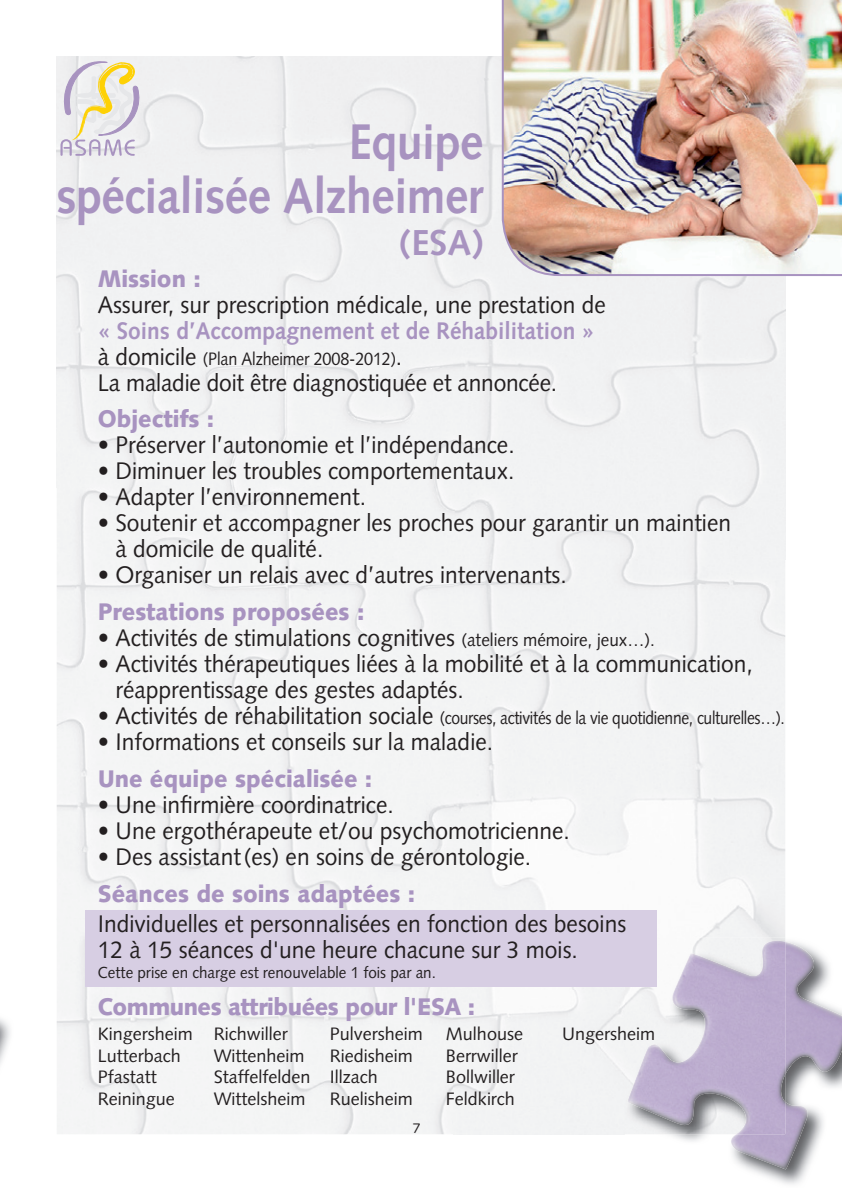
<style>
.page{position:relative;width:842px;height:1191px;background:#fff}
.page>*{position:absolute;margin:0;border:0;box-sizing:border-box;transform-origin:0 0}
.t1{font:700 50px/54px "Syntax";letter-spacing:-.01em;color:#a893c0;text-align:right;scale:.93 1}
.t2{font:700 36px "Syntax";color:#a893c0}
.t3{font:24px/26px "Syntax";color:#231f20;scale:.95 1}
.t4{font:900 24px "Syntax";color:#a893c0;scale:.95 1}
.t5{font:700 24px "Syntax";color:#a893c0;scale:.95 1}
.t6{font:900 24px "Syntax";letter-spacing:-.02em;color:#a893c0;scale:.95 1}
.t7{font:18px/21.6px "Syntax";color:#231f20}
.t8{font:18px "Syntax";letter-spacing:-.02em;color:#231f20;scale:.87 1}
.t9{font:18px "Syntax";color:#231f20;scale:.9 1}
.t10{font:16px "Syntax";color:#231f20;scale:.95 1}
.t11{font:14px "Syntax";color:#231f20}
.s1{font-size:24px}
.s2{font-size:18px}
</style>
<div class="page">
<div style="left:57px;top:57px;width:397px;height:1077px;background:#f3f4f4"></div>
<img style="left:454px;top:57px;width:331px;height:933px">
<div style="left:454px;top:990px;width:171px;height:144px;background:#f2f3f4"></div>
<div style="left:85px;top:910px;width:572px;height:76px;background:#d7cee3"></div>
<svg style="left:60px;top:61px;width:79px;height:95px"></svg>
<img style="left:668px;top:940px;width:174px;height:244px">
<img style="left:625px;top:937px;width:160px;height:197px">
<img style="left:625px;top:937px;width:32px;height:49px">
<img style="left:785px;top:968px;width:57px;height:106px">
<img style="left:627px;top:940px;width:158px;height:194px">
<img style="left:0;top:1019px;width:10px;height:45px">
<img style="left:501px;top:0;width:341px;height:277px">
<h1 class="t1" style="left:56px;top:115px;width:461px">Equipe<br>spécialisée Alzheimer</h1>
<h2 class="t2" style="left:399px;top:222px;width:85px">(ESA)</h2>
<p class="t4" style="left:98px;top:264px;width:110px">Mission :</p>
<p class="t3" style="left:98px;top:291px;width:536px">Assurer, sur prescription médicale, une prestation de</p>
<p class="t5" style="left:98px;top:316px;width:524px">« Soins d’Accompagnement et de Réhabilitation »</p>
<p class="t9" style="left:98px;top:348px;width:340px"><span class="s1">à domicile</span> (Plan Alzheimer 2008-2012)<span class="s1">.</span></p>
<p class="t3" style="left:98px;top:369px;width:485px">La maladie doit être diagnostiquée et annoncée.</p>
<p class="t4" style="left:98px;top:405px;width:124px">Objectifs :</p>
<p class="t3" style="left:98px;top:432px;width:440px">• Préserver l’autonomie et l’indépendance.</p>
<p class="t3" style="left:98px;top:458px;width:440px">• Diminuer les troubles comportementaux.</p>
<p class="t3" style="left:98px;top:484px;width:284px">• Adapter l’environnement.</p>
<p class="t3" style="left:116px;top:510px;width:649px;text-indent:-18px">• Soutenir et accompagner les proches pour garantir un maintien à domicile de qualité.</p>
<p class="t3" style="left:98px;top:562px;width:495px">• Organiser un relais avec d’autres intervenants.</p>
<p class="t4" style="left:98px;top:597px;width:282px">Prestations proposées :</p>
<p class="t3" style="left:98px;top:625px;width:588px">• Activités de stimulations cognitives <span class="s2">(ateliers mémoire, jeux…).</span></p>
<p class="t3" style="left:116px;top:651px;width:672px;text-indent:-18px">• Activités thérapeutiques liées à la mobilité et à la communication, réapprentissage des gestes adaptés.</p>
<p class="t8" style="left:98px;top:707px;width:791px"><span class="s1">• Activités de réhabilitation sociale</span> (courses, activités de la vie quotidienne, culturelles…).</p>
<p class="t3" style="left:98px;top:729px;width:418px">• Informations et conseils sur la maladie.</p>
<p class="t4" style="left:98px;top:764px;width:290px">Une équipe spécialisée :</p>
<p class="t3" style="left:98px;top:792px;width:313px">• Une infirmière coordinatrice.</p>
<p class="t3" style="left:98px;top:818px;width:498px">• Une ergothérapeute et/ou psychomotricienne.</p>
<p class="t3" style="left:98px;top:844px;width:458px">• Des assistant (es) en soins de gérontologie.</p>
<p class="t4" style="left:98px;top:879px;width:335px">Séances de soins adaptées :</p>
<p class="t3" style="left:98px;top:910px;width:558px">Individuelles et personnalisées en fonction des besoins<br>12 à 15 séances d'une heure chacune sur 3 mois.</p>
<p class="t10" style="left:98px;top:963px;width:357px">Cette prise en charge est renouvelable 1 fois par an.</p>
<p class="t6" style="left:98px;top:992px;width:399px">Communes attribuées pour l'ESA :</p>
<p class="t7" style="left:98px;top:1023px;width:97px">Kingersheim<br>Lutterbach<br>Pfastatt<br>Reiningue</p>
<p class="t7" style="left:214px;top:1023px;width:98px">Richwiller<br>Wittenheim<br>Staffelfelden<br>Wittelsheim</p>
<p class="t7" style="left:330px;top:1023px;width:95px">Pulversheim<br>Riedisheim<br>Illzach<br>Ruelisheim</p>
<p class="t7" style="left:446px;top:1023px;width:79px">Mulhouse<br>Berrwiller<br>Bollwiller<br>Feldkirch</p>
<p class="t7" style="left:562px;top:1023px;width:95px">Ungersheim</p>
<p class="t11" style="left:413px;top:1120px;width:9px">7</p>
</div>
